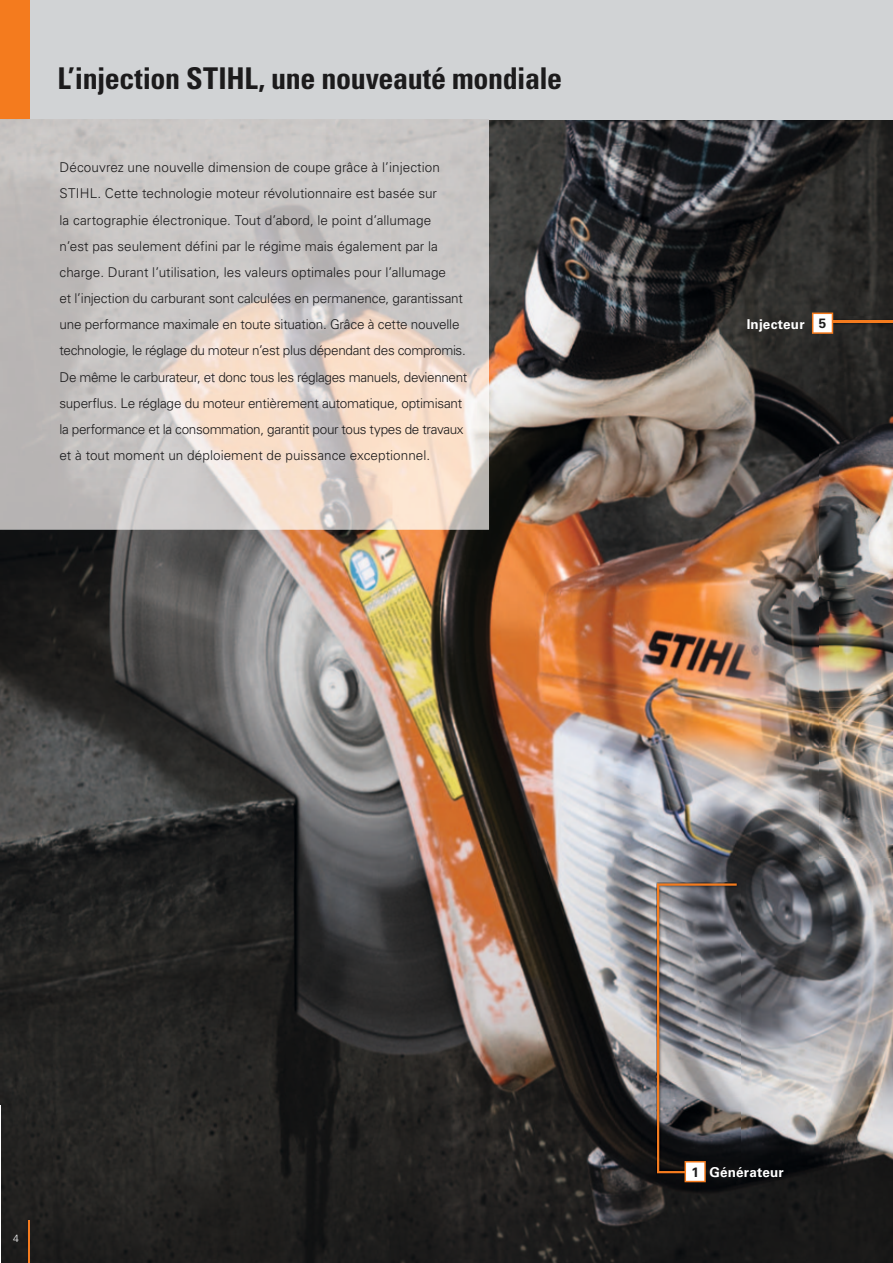
<style>
.page{position:relative;width:893px;height:1263px;background:#fff}
.page>*{position:absolute;margin:0;border:0;box-sizing:border-box;transform-origin:0 0}
.t1{font:700 condensed 30px "Univers";letter-spacing:-.015em;color:#1c1b1c}
.t2{font:300 13.5px/26.1px "Univers";letter-spacing:-.01em;color:#1c1b1c}
.t3{font:700 13.5px "Univers";letter-spacing:.01em;color:#fff}
.t4{font:300 10.5px "Univers";color:#fff}
.s1{color:#1c1b1c}
</style>
<div class="page">
<img style="left:0;top:119px;width:893px;height:1144px">
<div style="left:0;top:0;width:893px;height:119px;background:#d1d3d5"></div>
<div style="left:0;top:0;width:30px;height:119px;background:#f47b1e"></div>
<img style="left:0;top:119px;width:489px;height:410px">
<hr style="left:28px;top:1220px;width:2px;height:43px;background:#f47b1e">
<img style="left:656px;top:883px;width:85px;height:294px">
<svg style="left:657px;top:883px;width:80px;height:299px;background:#7a716f"></svg>
<img style="left:820px;top:317px;width:73px;height:540px">
<hr style="left:824px;top:321px;width:69px;height:2px;background:#f47b1e">
<svg style="left:812px;top:313px;width:21px;height:21px"></svg>
<h1 class="t1" style="left:57px;top:60px;width:506px">L’injection STIHL, une nouveauté mondiale</h1>
<p class="t2" style="left:60px;top:154px;width:409px">Découvrez une nouvelle dimension de coupe grâce à l’injection STIHL. Cette technologie moteur révolutionnaire est basée sur<br>la cartographie électronique. Tout d’abord, le point d’allumage<br>n’est pas seulement défini par le régime mais également par la charge. Durant l’utilisation, les valeurs optimales pour l’allumage<br>et l’injection du carburant sont calculées en permanence, garantissant une performance maximale en toute situation. Grâce à cette nouvelle technologie, le réglage du moteur n’est plus dépendant des compromis.<br>De même le carburateur, et donc tous les réglages manuels, deviennent superflus. Le réglage du moteur entièrement automatique, optimisant la performance et la consommation, garantit pour tous types de travaux et à tout moment un déploiement de puissance exceptionnel.</p>
<p class="t3" style="left:747px;top:316px;width:81px">Injecteur <span class="s1">5</span></p>
<p class="t4" style="left:13px;top:1231px;width:7px">4</p>
<p class="t3" style="left:691px;top:1164px;width:94px"><span class="s1">1</span> Générateur</p>
</div>
